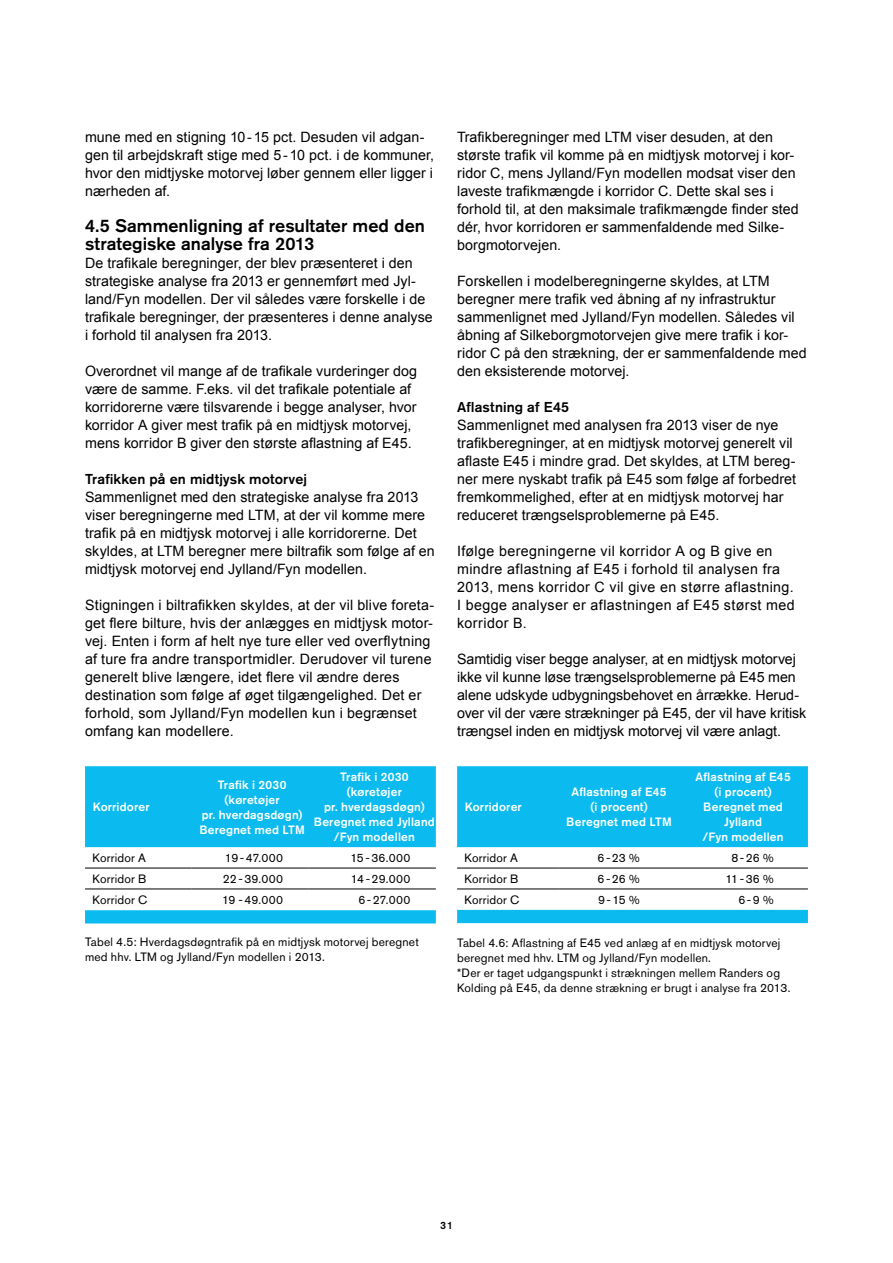
<style>
.page{position:relative;width:893px;height:1263px;background:#fff}
.page>*{position:absolute;margin:0;border:0;box-sizing:border-box;transform-origin:0 0}
.t1{font:500 18px/18px "Akzidenz Grotesk Std";color:#000}
.t2{font:14.25px/18px "Arial";letter-spacing:.005em;color:#000}
.t3{font:14.25px/18px "Arial";letter-spacing:.03em;color:#000}
.t4{font:500 14.25px "Akzidenz Grotesk Std";letter-spacing:.01em;color:#000}
.t5{font:12px/15px "Akzidenz Grotesk Std";letter-spacing:.015em;color:#000}
.t6{font:500 12px/15px "Akzidenz Grotesk Std";letter-spacing:.015em;color:#fff;text-align:center}
.t7{font:500 10.5px "Akzidenz Grotesk Std";color:#000}
</style>
<div class="page">
<svg style="left:85px;top:766px;width:351px;height:157px;fill:#0bbbef"></svg>
<hr style="left:85px;top:868px;width:106px;height:1px;background:#000">
<hr style="left:191px;top:868px;width:118px;height:1px;background:#000">
<hr style="left:309px;top:868px;width:127px;height:1px;background:#000">
<hr style="left:85px;top:889px;width:106px;height:1px;background:#000">
<hr style="left:191px;top:889px;width:118px;height:1px;background:#000">
<hr style="left:309px;top:889px;width:127px;height:1px;background:#000">
<svg style="left:457px;top:766px;width:351px;height:157px;fill:#0bbbef"></svg>
<hr style="left:457px;top:868px;width:103px;height:1px;background:#000">
<hr style="left:560px;top:868px;width:114px;height:1px;background:#000">
<hr style="left:674px;top:868px;width:134px;height:1px;background:#000">
<hr style="left:457px;top:889px;width:103px;height:1px;background:#000">
<hr style="left:560px;top:889px;width:114px;height:1px;background:#000">
<hr style="left:674px;top:889px;width:134px;height:1px;background:#000">
<p class="t2" style="left:85px;top:128px;width:350px">mune med en stigning 10-15 pct. Desuden vil adgan&shy;gen til arbejdskraft stige med 5-10 pct. i de kommuner, hvor den midtjyske motorvej løber gennem eller ligger i nærheden af.</p>
<p class="t1" style="left:85px;top:217px;width:341px">4.5 Sammenligning af resultater med den strategiske analyse fra 2013</p>
<p class="t2" style="left:85px;top:254px;width:349px">De trafikale beregninger, der blev præsenteret i den strategiske analyse fra 2013 er gennemført med Jyl&shy;land/Fyn modellen. Der vil således være forskelle i de trafikale beregninger, der præsenteres i denne analyse i forhold til analysen fra 2013.</p>
<p class="t2" style="left:85px;top:362px;width:334px">Overordnet vil mange af de trafikale vurderinger dog være de samme. F.eks. vil det trafikale potentiale af korridorerne være tilsvarende i begge analyser, hvor korridor A giver mest trafik på en midtjysk motorvej, mens korridor B giver den største aflastning af E45.</p>
<p class="t4" style="left:85px;top:471px;width:224px">Trafikken på en midtjysk motorvej</p>
<p class="t2" style="left:85px;top:488px;width:351px">Sammenlignet med den strategiske analyse fra 2013 viser beregningerne med LTM, at der vil komme mere trafik på en midtjysk motorvej i alle korridorerne. Det skyldes, at LTM beregner mere biltrafik som følge af en midtjysk motorvej end Jylland/Fyn modellen.</p>
<p class="t2" style="left:85px;top:596px;width:351px">Stigningen i biltrafikken skyldes, at der vil blive foreta&shy;get flere bilture, hvis der anlægges en midtjysk motor&shy;vej. Enten i form af helt nye ture eller ved overflytning af ture fra andre transportmidler. Derudover vil turene generelt blive længere, idet flere vil ændre deres destination som følge af øget tilgængelighed. Det er forhold, som Jylland/Fyn modellen kun i begrænset omfang kan modellere.</p>
<p class="t6" style="left:93px;top:799px;width:59px">Korridorer</p>
<p class="t6" style="left:199px;top:777px;width:107px">Trafik i 2030 (køretøjer<br>pr. hverdagsdøgn)<br>Beregnet med LTM</p>
<p class="t6" style="left:314px;top:769px;width:123px">Trafik i 2030 (køretøjer<br>pr. hverdagsdøgn)<br>Beregnet med Jylland /Fyn modellen</p>
<p class="t5" style="left:93px;top:850px;width:55px">Korridor A</p>
<p class="t5" style="left:225px;top:850px;width:60px">19-47.000</p>
<p class="t5" style="left:350px;top:850px;width:61px">15-36.000</p>
<p class="t5" style="left:93px;top:871px;width:55px">Korridor B</p>
<p class="t5" style="left:223px;top:871px;width:62px">22-39.000</p>
<p class="t5" style="left:351px;top:871px;width:61px">14-29.000</p>
<p class="t5" style="left:93px;top:892px;width:56px">Korridor C</p>
<p class="t5" style="left:222px;top:892px;width:63px">19 -49.000</p>
<p class="t5" style="left:358px;top:892px;width:53px">6-27.000</p>
<p class="t5" style="left:85px;top:934px;width:335px">Tabel 4.5: Hverdagsdøgntrafik på en midtjysk motorvej beregnet med hhv. LTM og Jylland/Fyn modellen i 2013.</p>
<p class="t2" style="left:457px;top:128px;width:343px">Trafikberegninger med LTM viser desuden, at den største trafik vil komme på en midtjysk motorvej i kor&shy;ridor C, mens Jylland/Fyn modellen modsat viser den laveste trafikmængde i korridor C. Dette skal ses i forhold til, at den maksimale trafikmængde finder sted dér, hvor korridoren er sammenfaldende med Silke&shy;borgmotorvejen.</p>
<p class="t2" style="left:457px;top:272px;width:351px">Forskellen i modelberegningerne skyldes, at LTM beregner mere trafik ved åbning af ny infrastruktur sammenlignet med Jylland/Fyn modellen. Således vil åbning af Silkeborgmotorvejen give mere trafik i kor&shy;ridor C på den strækning, der er sammenfaldende med den eksisterende motorvej.</p>
<p class="t4" style="left:457px;top:399px;width:114px">Aflastning af E45</p>
<p class="t2" style="left:457px;top:416px;width:340px">Sammenlignet med analysen fra 2013 viser de nye trafikberegninger, at en midtjysk motorvej generelt vil aflaste E45 i mindre grad. Det skyldes, at LTM bereg&shy;ner mere nyskabt trafik på E45 som følge af forbedret fremkommelighed, efter at en midtjysk motorvej har reduceret trængselsproblemerne på E45.</p>
<p class="t3" style="left:457px;top:542px;width:339px">Ifølge beregningerne vil korridor A og B give en mindre aflastning af E45 i forhold til analysen fra 2013, mens korridor C vil give en større aflastning.<br>I begge analyser er aflastningen af E45 størst med korridor B.</p>
<p class="t2" style="left:457px;top:650px;width:351px">Samtidig viser begge analyser, at en midtjysk motorvej ikke vil kunne løse trængselsproblemerne på E45 men alene udskyde udbygningsbehovet en årrække. Herud&shy;over vil der være strækninger på E45, der vil have kritisk trængsel inden en midtjysk motorvej vil være anlagt.</p>
<p class="t6" style="left:465px;top:799px;width:59px">Korridorer</p>
<p class="t6" style="left:566px;top:784px;width:107px">Aflastning af E45<br>(i procent)<br>Beregnet med LTM</p>
<p class="t6" style="left:695px;top:769px;width:97px">Aflastning af E45 (i procent)<br>Beregnet med<br>Jylland<br>/Fyn modellen</p>
<p class="t5" style="left:465px;top:850px;width:55px">Korridor A</p>
<p class="t5" style="left:597px;top:850px;width:44px">6-23 %</p>
<p class="t5" style="left:731px;top:850px;width:44px">8-26 %</p>
<p class="t5" style="left:465px;top:871px;width:55px">Korridor B</p>
<p class="t5" style="left:597px;top:871px;width:44px">6-26 %</p>
<p class="t5" style="left:725px;top:871px;width:50px">11-36 %</p>
<p class="t5" style="left:465px;top:892px;width:56px">Korridor C</p>
<p class="t5" style="left:598px;top:892px;width:43px">9-15 %</p>
<p class="t5" style="left:738px;top:892px;width:37px">6-9 %</p>
<p class="t5" style="left:457px;top:935px;width:335px">Tabel 4.6: Aflastning af E45 ved anlæg af en midtjysk motorvej beregnet med hhv. LTM og Jylland/Fyn modellen.<br>*Der er taget udgangspunkt i strækningen mellem Randers og Kolding på E45, da denne strækning er brugt i analyse fra 2013.</p>
<p class="t7" style="left:440px;top:1219px;width:14px">31</p>
</div>
